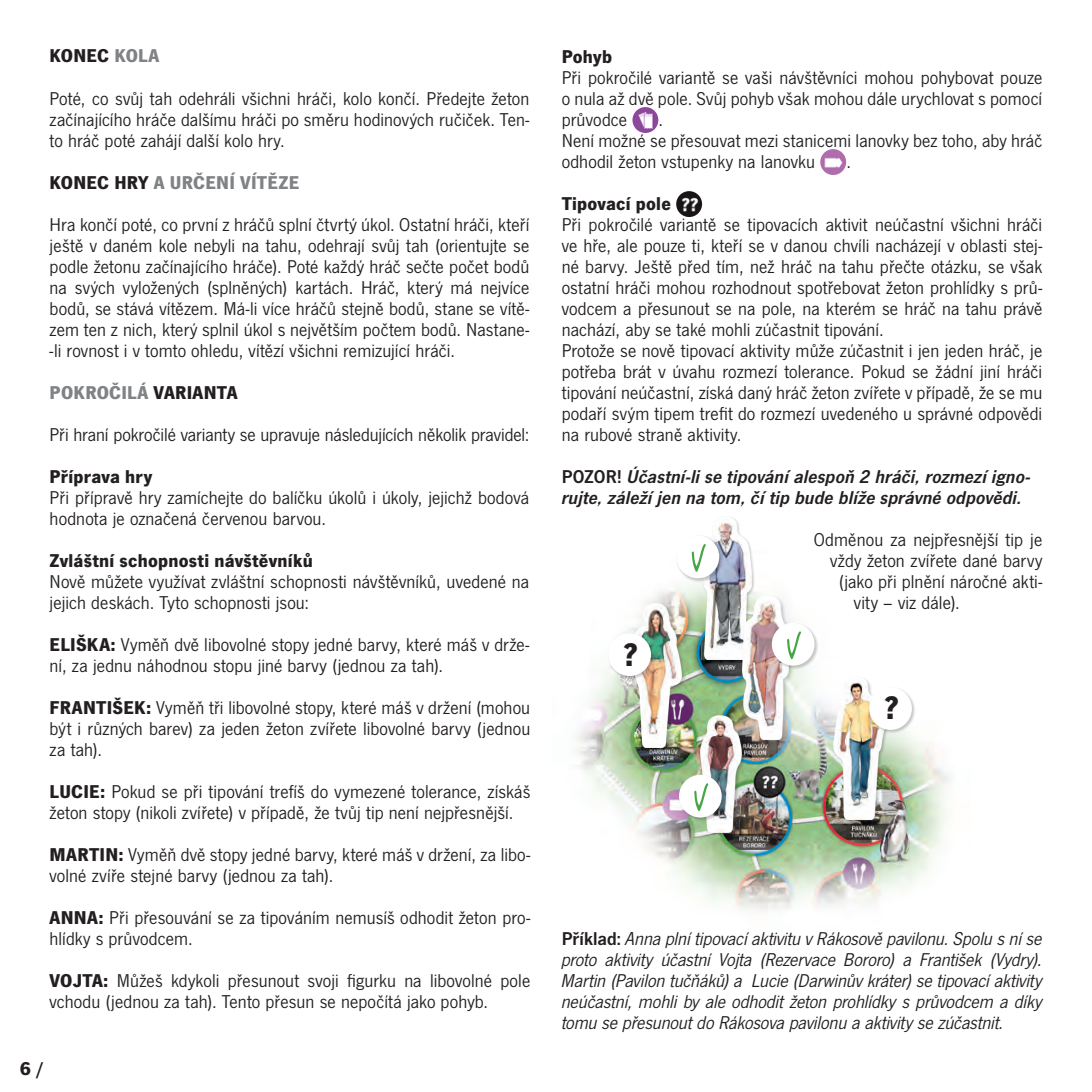
<style>
.page{position:relative;width:1092px;height:1092px;background:#fff}
.page>*{position:absolute;margin:0;border:0;box-sizing:border-box;transform-origin:0 0}
.t1{font:700 33.6px "News Got";color:#231f20}
.t2{font:19.25px/21px "News Got";letter-spacing:.005em;color:#231f20}
.t3{font:italic 19.25px/21px "News Got";letter-spacing:-.005em;color:#231f20;text-align:justify}
.t4{font:19.25px/21px "News Got Dem Ita";letter-spacing:.01em;color:#231f20}
.t5{font:700 19.25px "News Got";letter-spacing:.015em;color:#231f20}
.s1{font-weight:700}
.s2{font-weight:700;color:#808285}
.s3{font-family:"News Got Dem"}
.s4{font-family:"News Got Dem";font-style:normal}
</style>
<div class="page">
<img style="left:575px;top:582px;width:375px;height:329px">
<div style="left:833px;top:676px;width:55px;height:147px;background:#231f20;opacity:.25"></div>
<img style="left:833px;top:676px;width:51px;height:143px">
<div style="left:701px;top:516px;width:54px;height:147px;background:#231f20;opacity:.25"></div>
<img style="left:702px;top:516px;width:49px;height:143px">
<div style="left:632px;top:603px;width:55px;height:150px;background:#231f20;opacity:.25"></div>
<img style="left:632px;top:603px;width:49px;height:144px">
<div style="left:741px;top:594px;width:53px;height:150px;background:#231f20;opacity:.25"></div>
<img style="left:742px;top:595px;width:46px;height:144px">
<div style="left:700px;top:714px;width:46px;height:122px;background:#231f20;opacity:.25"></div>
<img style="left:700px;top:715px;width:41px;height:117px">
<img style="left:632px;top:107px;width:26px;height:26px;border-radius:13px">
<img style="left:820px;top:149px;width:26px;height:26px;border-radius:13px">
<img style="left:676px;top:191px;width:26px;height:26px;border-radius:13px">
<div style="left:771px;top:622px;width:47px;height:47px;background:#231f20;opacity:.25"></div>
<div style="left:771px;top:623px;width:43px;height:42px;background:#fff;border-radius:50%"></div>
<svg style="left:787px;top:631px;width:14px;height:28px"></svg>
<div style="left:678px;top:774px;width:47px;height:47px;background:#231f20;opacity:.25"></div>
<div style="left:679px;top:774px;width:42px;height:43px;background:#fff;border-radius:50%"></div>
<svg style="left:694px;top:783px;width:14px;height:28px"></svg>
<div style="left:676px;top:535px;width:47px;height:47px;background:#231f20;opacity:.25"></div>
<div style="left:676px;top:535px;width:43px;height:43px;background:#fff;border-radius:50%"></div>
<svg style="left:691px;top:544px;width:14px;height:28px"></svg>
<div style="left:868px;top:686px;width:47px;height:47px;background:#231f20;opacity:.25"></div>
<div style="left:869px;top:687px;width:42px;height:42px;background:#fff;border-radius:50%"></div>
<div style="left:607px;top:632px;width:48px;height:48px;background:#231f20;opacity:.25"></div>
<div style="left:608px;top:633px;width:43px;height:43px;background:#fff;border-radius:50%"></div>
<p class="t2" style="left:50px;top:35px;width:481px;line-height:42px"><span class="s1">KONEC</span> <span class="s2">KOLA<br></span>Poté, co svůj tah odehráli všichni hráči, kolo končí. Předejte žeton</p>
<p class="t2" style="left:50px;top:109px;width:481px">začínajícího hráče dalšímu hráči po směru hodinových ručiček. Ten&shy;to hráč poté zahájí další kolo hry.</p>
<p class="t2" style="left:50px;top:161px;width:481px;line-height:42px"><span class="s1">KONEC HRY</span> <span class="s2">A URČENÍ VÍTĚZE<br></span>Hra končí poté, co první z hráčů splní čtvrtý úkol. Ostatní hráči, kteří</p>
<p class="t2" style="left:50px;top:235px;width:481px;text-align:justify">ještě v daném kole nebyli na tahu, odehrají svůj tah (orientujte se podle žetonu začínajícího hráče). Poté každý hráč sečte počet bodů na svých vyložených (splněných) kartách. Hráč, který má nejvíce bodů, se stává vítězem. Má-li více hráčů stejně bodů, stane se vítě&shy;zem ten z nich, který splnil úkol s největším počtem bodů. Nastane--li rovnost i v tomto ohledu, vítězí všichni remizující hráči.</p>
<p class="t2" style="left:50px;top:371px;width:481px;line-height:42px"><span class="s2">POKROČILÁ</span> <span class="s1">VARIANTA<br></span>Při hraní pokročilé varianty se upravuje následujících několik pravidel:</p>
<p class="t5" style="left:50px;top:465px;width:104px">Příprava hry</p>
<p class="t2" style="left:50px;top:487px;width:481px">Při přípravě hry zamíchejte do balíčku úkolů i úkoly, jejichž bodová hodnota je označená červenou barvou.</p>
<p class="t5" style="left:50px;top:549px;width:265px">Zvláštní schopnosti návštěvníků</p>
<p class="t2" style="left:50px;top:571px;width:481px">Nově můžete využívat zvláštní schopnosti návštěvníků, uvedené na jejich deskách. Tyto schopnosti jsou:</p>
<p class="t2" style="left:50px;top:634px;width:481px"><span class="s1">ELIŠKA:</span> Vyměň dvě libovolné stopy jedné barvy, které máš v drže&shy;ní, za jednu náhodnou stopu jiné barvy (jednou za tah).</p>
<p class="t2" style="left:50px;top:697px;width:482px;text-align:justify"><span class="s1">FRANTIŠEK:</span> Vyměň tři libovolné stopy, které máš v držení (mohou být i různých barev) za jeden žeton zvířete libovolné barvy (jednou za tah).</p>
<p class="t2" style="left:50px;top:781px;width:482px"><span class="s1">LUCIE:</span> Pokud se při tipování trefíš do vymezené tolerance, získáš žeton stopy (nikoli zvířete) v případě, že tvůj tip není nejpřesnější.</p>
<p class="t2" style="left:50px;top:844px;width:482px"><span class="s1">MARTIN:</span> Vyměň dvě stopy jedné barvy, které máš v držení, za libo&shy;volné zvíře stejné barvy (jednou za tah).</p>
<p class="t2" style="left:50px;top:907px;width:482px"><span class="s1">ANNA:</span> Při přesouvání se za tipováním nemusíš odhodit žeton pro&shy;hlídky s průvodcem.</p>
<p class="t2" style="left:50px;top:970px;width:482px"><span class="s1">VOJTA:</span> Můžeš kdykoli přesunout svoji figurku na libovolné pole vchodu (jednou za tah). Tento přesun se nepočítá jako pohyb.</p>
<p class="t5" style="left:20px;top:1057px;width:26px">6 /</p>
<p class="t5" style="left:561px;top:45px;width:52px">Pohyb</p>
<p class="t2" style="left:561px;top:67px;width:482px;text-align:justify">Při pokročilé variantě se vaši návštěvníci mohou pohybovat pouze o nula až dvě pole. Svůj pohyb však mohou dále urychlovat s pomocí průvodce</p>
<p class="t2" style="left:561px;top:109px;width:482px;text-indent:97px">.<br>Není možné se přesouvat mezi stanicemi lanovky bez toho, aby hráč odhodil žeton vstupenky na lanovku</p>
<p class="t2" style="left:846px;top:151px;width:6px">.</p>
<p class="t5" style="left:561px;top:192px;width:111px">Tipovací pole</p>
<p class="t2" style="left:561px;top:214px;width:482px">Při pokročilé variantě se tipovacích aktivit neúčastní všichni hráči ve hře, ale pouze ti, kteří se v danou chvíli nacházejí v oblasti stej&shy;né barvy. Ještě před tím, než hráč na tahu přečte otázku, se však ostatní hráči mohou rozhodnout spotřebovat žeton prohlídky s prů&shy;vodcem a přesunout se na pole, na kterém se hráč na tahu právě nachází, aby se také mohli zúčastnit tipování.<br>Protože se nově tipovací aktivity může zúčastnit i jen jeden hráč, je potřeba brát v úvahu rozmezí tolerance. Pokud se žádní jiní hráči tipování neúčastní, získá daný hráč žeton zvířete v případě, že se mu podaří svým tipem trefit do rozmezí uvedeného u správné odpovědi na rubové straně aktivity.</p>
<p class="t4" style="left:561px;top:466px;width:470px"><span class="s3">POZOR!</span> Účastní-li se tipování alespoň 2 hráči, rozmezí igno&shy;rujte, záleží jen na tom, čí tip bude blíže správné odpovědi.</p>
<p class="t2" style="left:813px;top:529px;width:230px">Odměnou za nejpřesnější tip je</p>
<p class="t2" style="left:830px;top:550px;width:214px">vždy žeton zvířete dané barvy</p>
<p class="t2" style="left:838px;top:571px;width:205px">(jako při plnění náročné akti-</p>
<p class="t2" style="left:853px;top:592px;width:107px">vity – viz dále).</p>
<h1 class="t1" style="left:623px;top:634px;width:17px">?</h1>
<h1 class="t1" style="left:884px;top:688px;width:17px">?</h1>
<p class="t3" style="left:561px;top:928px;width:482px"><span class="s4">Příklad:</span> Anna plní tipovací aktivitu v Rákosově pavilonu. Spolu s ní se proto aktivity účastní Vojta (Rezervace Bororo) a František (Vydry).<br>Martin (Pavilon tučňáků) a Lucie (Darwinův kráter) se tipovací aktivity neúčastní, mohli by ale odhodit žeton prohlídky s průvodcem a díky tomu se přesunout do Rákosova pavilonu a aktivity se zúčastnit.</p>
</div>
